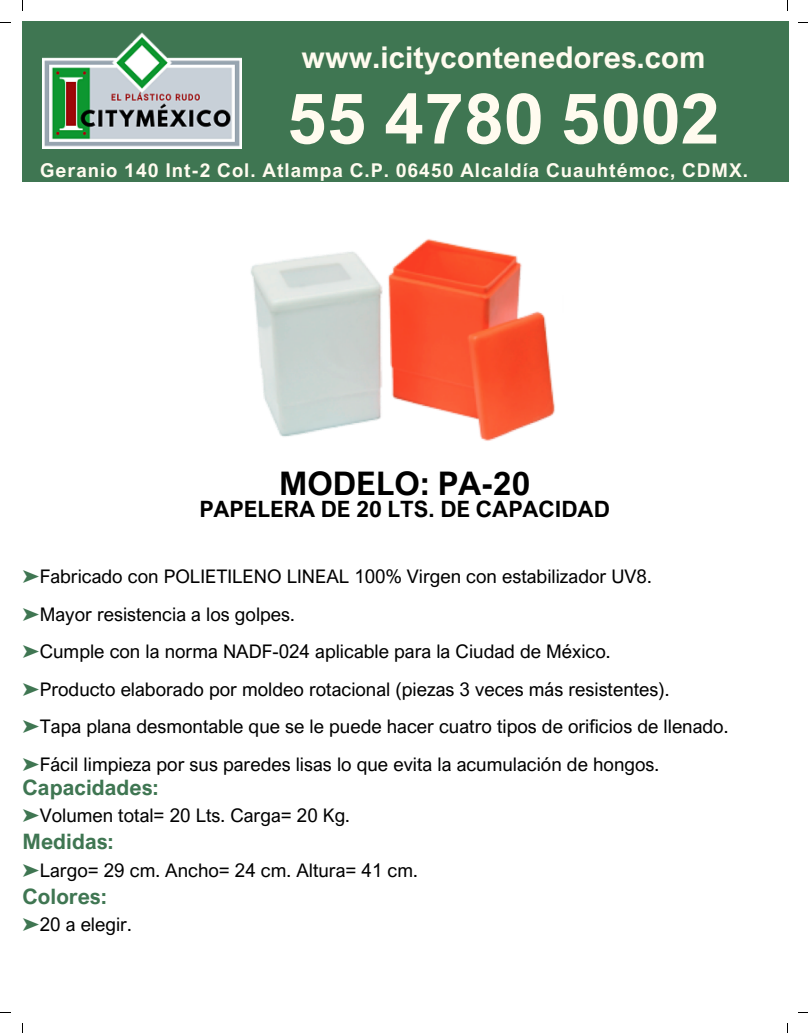
<style>
.page{position:relative;width:808px;height:1033px;background:#fff}
.page>*{position:absolute;margin:0;border:0;box-sizing:border-box;transform-origin:0 0}
.t1{font:700 70px "Arial Nova";color:#fffbef}
.t2{font:700 32.5px "Arial Nova";color:#000}
.t3{font:700 30px "Arial Nova";color:#fffbef}
.t4{font:700 22.5px "Arial Nova";color:#000}
.t5{font:700 21.25px "Arial Nova";color:#3f7652}
.t6{font:700 19px "Arial Nova";letter-spacing:.05em;color:#fffbef}
.t7{font:18.75px/37.5px "Arial Nova";color:#000}
.s1{font-family:"Free Serif";color:#3f7652}
</style>
<div class="page">
<img style="left:250px;top:239px;width:305px;height:202px">
<div style="left:22px;top:22px;width:766px;height:160px;background:#3f7652"></div>
<img style="left:42px;top:32px;width:199px;height:117px">
<h3 class="t3" style="left:301px;top:38px;width:405px">www.icitycontenedores.com</h3>
<h1 class="t1" style="left:287px;top:75px;width:434px">55 4780 5002</h1>
<p class="t6" style="left:40px;top:158px;width:709px">Geranio 140 Int-2 Col. Atlampa C.P. 06450 Alcaldía Cuauhtémoc, CDMX.</p>
<h2 class="t2" style="left:279px;top:463px;width:252px">MODELO: PA-20</h2>
<p class="t4" style="left:199px;top:495px;width:412px">PAPELERA DE 20 LTS. DE CAPACIDAD</p>
<p class="t7" style="left:23px;top:557px;width:707px"><span class="s1">➤</span>Fabricado con POLIETILENO LINEAL 100% Virgen con estabilizador UV8.<br><span class="s1">➤</span>Mayor resistencia a los golpes.<br><span class="s1">➤</span>Cumple con la norma NADF-024 aplicable para la Ciudad de México.<br><span class="s1">➤</span>Producto elaborado por moldeo rotacional (piezas 3 veces más resistentes). <span class="s1">➤</span>Tapa plana desmontable que se le puede hacer cuatro tipos de orificios de llenado. <span class="s1">➤</span>Fácil limpieza por sus paredes lisas lo que evita la acumulación de hongos.</p>
<p class="t5" style="left:23px;top:774px;width:138px">Capacidades:</p>
<p class="t7" style="left:23px;top:796px;width:329px"><span class="s1">➤</span>Volumen total= 20 Lts. Carga= 20 Kg.</p>
<p class="t5" style="left:23px;top:828px;width:93px">Medidas:</p>
<p class="t7" style="left:23px;top:850px;width:396px"><span class="s1">➤</span>Largo= 29 cm. Ancho= 24 cm. Altura= 41 cm.</p>
<p class="t5" style="left:23px;top:882px;width:86px">Colores:</p>
<p class="t7" style="left:23px;top:905px;width:111px"><span class="s1">➤</span>20 a elegir.</p>
</div>
